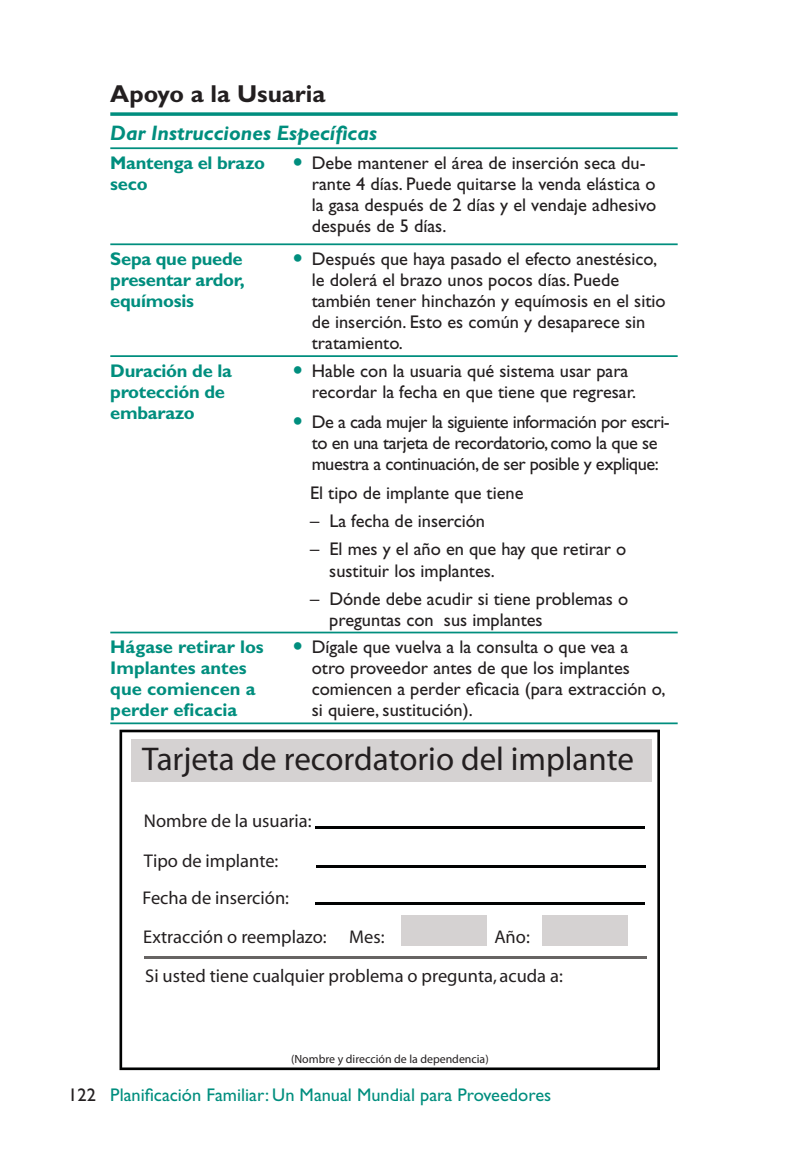
<style>
.page{position:relative;width:788px;height:1166px;background:#fff}
.page>*{position:absolute;margin:0;border:0;box-sizing:border-box;transform-origin:0 0}
.t1{font:32.9px "Myriad";color:#231f20}
.t2{font:700 24.5px "Gill Sans";color:#231f20}
.t3{font:italic 700 21px "Gill Sans";color:#008e7e}
.t4{font:18.55px/39.6px "Myriad";color:#231f20}
.t5{font:18.38px/21px "Gill Sans";color:#231f20}
.t6{font:700 18.38px/21px "Gill Sans";letter-spacing:-.015em;color:#008e7e}
.t7{font:18.38px/21px "Gill Sans";letter-spacing:-.025em;color:#231f20}
.t8{font:18.38px "Gill Sans";color:#008e7e}
.t9{font:11.9px "Myriad";color:#231f20}
.s1{color:#231f20}
</style>
<div class="page">
<svg style="left:110px;top:112px;width:567px;height:4px"></svg>
<hr style="left:110px;top:147px;width:567px;height:2px;background:#008e7e">
<hr style="left:110px;top:243px;width:567px;height:2px;background:#008e7e">
<hr style="left:110px;top:355px;width:567px;height:2px;background:#008e7e">
<hr style="left:110px;top:631px;width:567px;height:2px;background:#008e7e">
<hr style="left:110px;top:722px;width:175px;height:2px;background:#008e7e">
<hr style="left:285px;top:722px;width:392px;height:2px;background:#008e7e">
<svg style="left:119px;top:729px;width:541px;height:341px"></svg>
<hr style="left:144px;top:956px;width:502px;height:2px;background:#676463">
<h2 class="t2" style="left:110px;top:85px;width:217px">Apoyo a la Usuaria</h2>
<p class="t3" style="left:110px;top:126px;width:268px">Dar Instrucciones Específicas</p>
<p class="t6" style="left:110px;top:154px;width:156px">Mantenga el brazo seco</p>
<p class="t5" style="left:312px;top:154px;width:346px">Debe mantener el área de inserción seca du&shy;rante 4 días. Puede quitarse la venda elástica o la gasa después de 2 días y el vendaje adhesivo después de 5 días.</p>
<p class="t6" style="left:110px;top:250px;width:136px">Sepa que puede presentar ardor, equímosis</p>
<p class="t5" style="left:312px;top:250px;width:355px">Después que haya pasado el efecto anestésico, le dolerá el brazo unos pocos días. Puede también tener hinchazón y equímosis en el sitio de inserción. Esto es común y desaparece sin tratamiento.</p>
<p class="t6" style="left:110px;top:362px;width:123px">Duración de la protección de embarazo</p>
<p class="t5" style="left:312px;top:362px;width:326px">Hable con la usuaria qué sistema usar para recordar la fecha en que tiene que regresar.</p>
<p class="t7" style="left:312px;top:413px;width:359px">De a cada mujer la siguiente información por escri&shy;to en una tarjeta de recordatorio, como la que se muestra a continuación, de ser posible y explique:</p>
<p class="t5" style="left:310px;top:485px;width:215px">El tipo de implante que tiene</p>
<p class="t5" style="left:310px;top:513px;width:176px">– La fecha de inserción</p>
<p class="t5" style="left:329px;top:541px;width:298px;text-indent:-19px">– El mes y el año en que hay que retirar o sustituir los implantes.</p>
<p class="t5" style="left:329px;top:590px;width:300px;text-indent:-19px">– Dónde debe acudir si tiene problemas o preguntas con sus implantes</p>
<p class="t6" style="left:110px;top:638px;width:155px">Hágase retirar los<br>Implantes antes que comiencen a perder eficacia</p>
<p class="t5" style="left:312px;top:638px;width:355px">Dígale que vuelva a la consulta o que vea a otro proveedor antes de que los implantes comiencen a perder eficacia (para extracción o, si quiere, sustitución).</p>
<h1 class="t1" style="left:142px;top:747px;width:493px">Tarjeta de recordatorio del implante</h1>
<p class="t4" style="left:144px;top:802px;width:169px">Nombre de la usuaria:<br>Tipo de implante:</p>
<p class="t4" style="left:143px;top:879px;width:148px">Fecha de inserción:</p>
<p class="t4" style="left:143px;top:918px;width:243px">Extracción o reemplazo: Mes:</p>
<p class="t4" style="left:145px;top:918px;width:419px;text-indent:349px">Año:<br>Si usted tiene cualquier problema o pregunta, acuda a:</p>
<p class="t9" style="left:291px;top:1054px;width:199px">(Nombre y dirección de la dependencia)</p>
<p class="t8" style="left:68px;top:1088px;width:484px"><span class="s1">122</span> Planificación Familiar: Un Manual Mundial para Proveedores</p>
</div>
